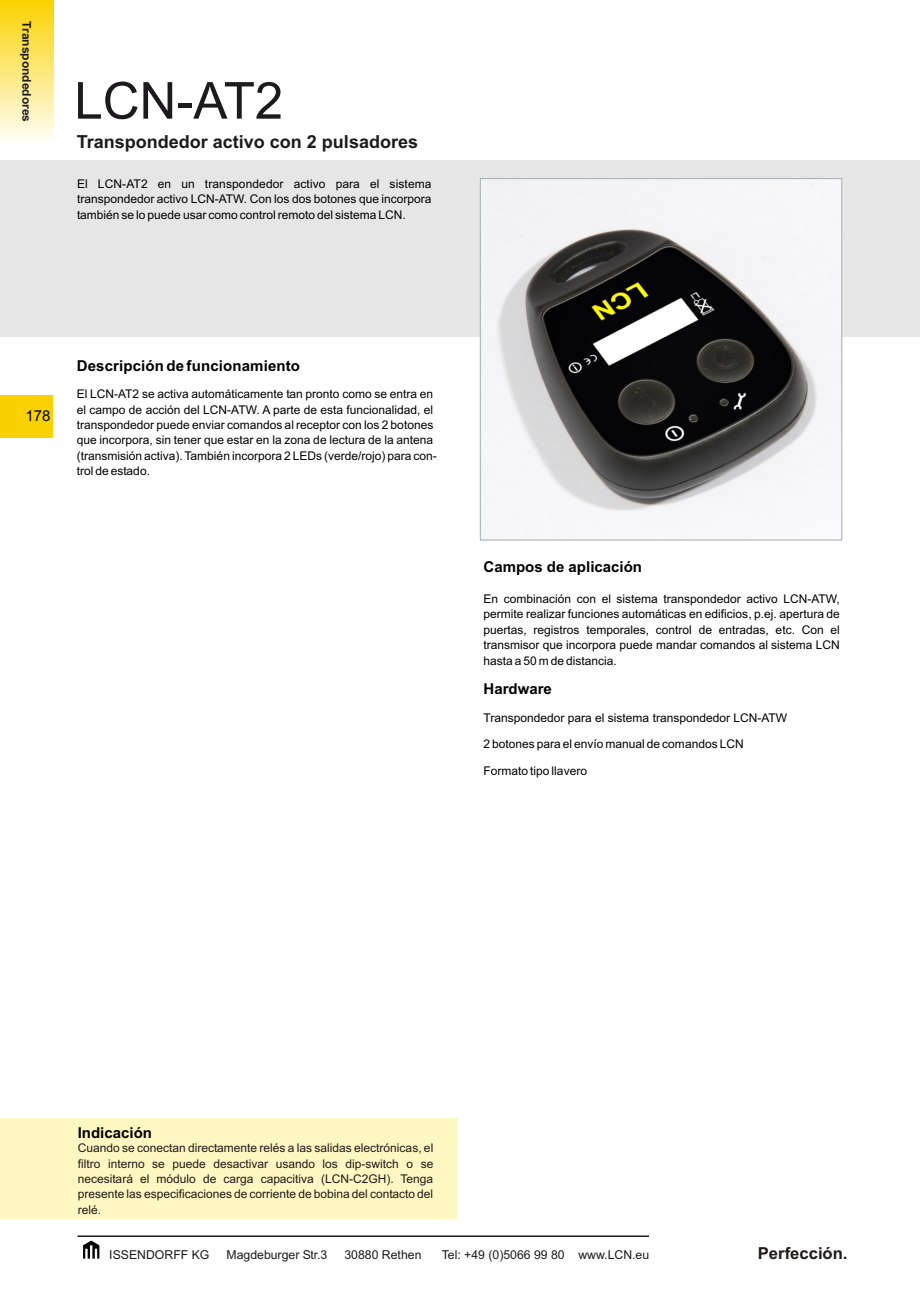
<style>
.page{position:relative;width:920px;height:1289px;background:#fff}
.page>*{position:absolute;margin:0;border:0;box-sizing:border-box;transform-origin:0 0}
.t1{font:51px "Arial";color:#1c1a1c}
.t2{font:700 18px "Arial";color:#1c1a1c}
.t3{font:700 16.5px "Arial";color:#1f1a17}
.t4{font:700 15px "Arial";color:#000}
.t5{font:15px "Arial";color:#000}
.t6{font:12.3px "Arial";color:#1f1a17}
.t7{font:12px/15.5px "Arial";color:#000;text-align:justify}
.t8{font:12px/15.5px "Arial";color:#1f1a17;text-align:justify}
.t9{font:700 12px "Arial";color:#1c1a1c}
</style>
<div class="page">
<div style="left:0;top:1118px;width:458px;height:100px;background:#fff7c2"></div>
<div style="left:0;top:395px;width:52px;height:43px;background:#fad100"></div>
<div style="left:0;top:161px;width:920px;height:176px;background:#e6e6e6"></div>
<div style="left:0;top:0;width:53px;height:145px;background:linear-gradient(to bottom,#fbd200,#fffffc)"></div>
<img style="left:482px;top:180px;width:358px;height:355px">
<div style="left:480px;top:178px;width:362px;height:362px;border:1px solid #a6abb3"></div>
<svg style="left:83px;top:1240px;width:16px;height:18px"></svg>
<hr style="left:77px;top:1235px;width:572px;height:2px;background:#1f1a17">
<p class="t9" style="left:31px;top:21px;width:102px;rotate:90deg">Transpondedores</p>
<h1 class="t1" style="left:74px;top:81px;width:210px">LCN-AT2</h1>
<h2 class="t2" style="left:77px;top:135px;width:343px">Transpondedor activo con 2 pulsadores</h2>
<p class="t7" style="left:77px;top:177px;width:356px">El LCN-AT2 en un transpondedor activo para el sistema transpondedor activo LCN-ATW. Con los dos botones que incorpora también se lo puede usar como control remoto del sistema LCN.</p>
<p class="t5" style="left:25px;top:410px;width:27px">178</p>
<p class="t4" style="left:77px;top:360px;width:225px">Descripción de funcionamiento</p>
<p class="t7" style="left:77px;top:387px;width:361px;text-align:left">El LCN-AT2 se activa automáticamente tan pronto como se entra en el campo de acción del LCN-ATW. A parte de esta funcionalidad, el transpondedor puede enviar comandos al receptor con los 2 botones que incorpora, sin tener que estar en la zona de lectura de la antena (transmisión activa). También incorpora 2 LEDs (verde/rojo) para con&shy;trol de estado.</p>
<p class="t4" style="left:483px;top:561px;width:160px">Campos de aplicación</p>
<p class="t7" style="left:483px;top:592px;width:358px">En combinación con el sistema transpondedor activo LCN-ATW, permite realizar funciones automáticas en edificios, p.ej. apertura de puertas, registros temporales, control de entradas, etc. Con el transmisor que incorpora puede mandar comandos al sistema LCN hasta a 50 m de distancia.</p>
<p class="t4" style="left:483px;top:683px;width:70px">Hardware</p>
<p class="t7" style="left:483px;top:710px;width:305px">Transpondedor para el sistema transpondedor LCN-ATW</p>
<p class="t7" style="left:483px;top:737px;width:262px">2 botones para el envío manual de comandos LCN</p>
<p class="t7" style="left:483px;top:764px;width:105px">Formato tipo llavero</p>
<p class="t4" style="left:78px;top:1127px;width:76px">Indicación</p>
<p class="t8" style="left:78px;top:1141px;width:357px">Cuando se conectan directamente relés a las salidas electrónicas, el filtro interno se puede desactivar usando los dip-switch o se necesitará el módulo de carga capacitiva (LCN-C2GH). Tenga presente las especificaciones de corriente de bobina del contacto del relé.</p>
<p class="t6" style="left:109px;top:1249px;width:102px">ISSENDORFF KG</p>
<p class="t6" style="left:226px;top:1249px;width:102px">Magdeburger Str.3</p>
<p class="t6" style="left:344px;top:1249px;width:78px">30880 Rethen</p>
<p class="t6" style="left:441px;top:1249px;width:209px">Tel: +49 (0)5066 99 80 www.LCN.eu</p>
<h3 class="t3" style="left:757px;top:1246px;width:91px">Perfección.</h3>
</div>
